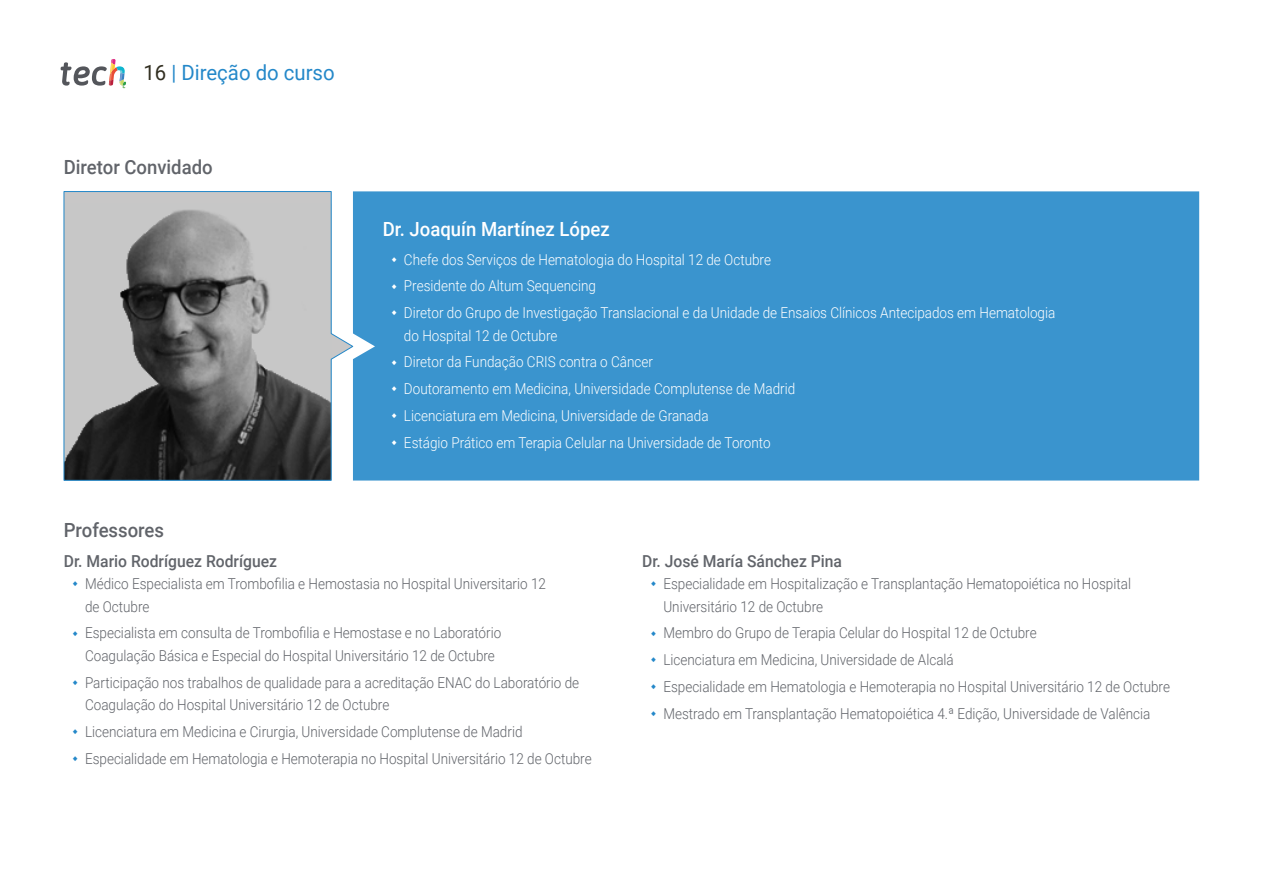
<style>
.page{position:relative;width:1263px;height:893px;background:#fff}
.page>*{position:absolute;margin:0;border:0;box-sizing:border-box;transform-origin:0 0}
.t1{font:21px "Roboto";color:#2488c9}
.t2{font:500 19.5px "Roboto";color:#61646a;scale:.95 1}
.t3{font:500 19.5px "Roboto";color:#fff;scale:.95 1}
.t4{font:500 16.5px "Roboto";color:#61646a;scale:.95 1}
.t5{font:300 15px/22.5px "Roboto";color:#61646a;scale:.9 1}
.t6{font:300 15px/26.7px "Roboto";color:#fff;scale:.9 1}
.s1{color:#312e20}
</style>
<div class="page">
<svg style="left:61px;top:59px;width:65px;height:29px"></svg>
<svg style="left:64px;top:191px;width:289px;height:290px;background:#8b8c8c"></svg>
<div style="left:353px;top:191px;width:846px;height:290px;background:#3a94ce"></div>
<svg style="left:392px;top:257px;width:5px;height:5px"></svg>
<svg style="left:392px;top:284px;width:5px;height:5px"></svg>
<svg style="left:392px;top:310px;width:5px;height:5px"></svg>
<svg style="left:392px;top:360px;width:5px;height:5px"></svg>
<svg style="left:392px;top:386px;width:5px;height:5px"></svg>
<svg style="left:392px;top:413px;width:5px;height:5px"></svg>
<svg style="left:392px;top:440px;width:5px;height:5px"></svg>
<h1 class="t1" style="left:144px;top:57px;width:193px"><span class="s1">16</span> | Direção do curso</h1>
<h2 class="t2" style="left:64px;top:154px;width:158px">Diretor Convidado</h2>
<h2 class="t2" style="left:64px;top:517px;width:107px">Professores</h2>
<h2 class="t3" style="left:383px;top:215px;width:240px">Dr. Joaquín Martínez López</h2>
<p class="t6" style="left:404px;top:245px;width:725px">Chefe dos Serviços de Hematologia do Hospital 12 de Octubre<br>Presidente do Altum Sequencing<br>Diretor do Grupo de Investigação Translacional e da Unidade de Ensaios Clínicos Antecipados em Hematologia</p>
<p class="t6" style="left:404px;top:321px;width:436px">do Hospital 12 de Octubre<br>Diretor da Fundação CRIS contra o Câncer<br>Doutoramento em Medicina, Universidade Complutense de Madrid Licenciatura em Medicina, Universidade de Granada<br>Estágio Prático em Terapia Celular na Universidade de Toronto</p>
<p class="t4" style="left:64px;top:549px;width:226px">Dr. Mario Rodríguez Rodríguez</p>
<p class="t5" style="left:85px;top:572px;width:514px">Médico Especialista em Trombofilia e Hemostasia no Hospital Universitario 12 de Octubre</p>
<p class="t5" style="left:85px;top:621px;width:464px">Especialista em consulta de Trombofilia e Hemostase e no Laboratório<br>Coagulação Básica e Especial do Hospital Universitário 12 de Octubre</p>
<p class="t5" style="left:85px;top:670px;width:550px">Participação nos trabalhos de qualidade para a acreditação ENAC do Laboratório de<br>Coagulação do Hospital Universitário 12 de Octubre</p>
<p class="t5" style="left:85px;top:718px;width:564px;line-height:26.7px">Licenciatura em Medicina e Cirurgia, Universidade Complutense de Madrid<br>Especialidade em Hematologia e Hemoterapia no Hospital Universitário 12 de Octubre</p>
<p class="t4" style="left:642px;top:549px;width:212px">Dr. José María Sánchez Pina</p>
<p class="t5" style="left:663px;top:572px;width:521px">Especialidade em Hospitalização e Transplantação Hematopoiética no Hospital<br>Universitário 12 de Octubre</p>
<p class="t5" style="left:663px;top:619px;width:564px;line-height:26.7px">Membro do Grupo de Terapia Celular do Hospital 12 de Octubre<br>Licenciatura em Medicina, Universidade de Alcalá<br>Especialidade em Hematologia e Hemoterapia no Hospital Universitário 12 de Octubre Mestrado em Transplantação Hematopoiética 4.ª Edição, Universidade de Valência</p>
</div>
